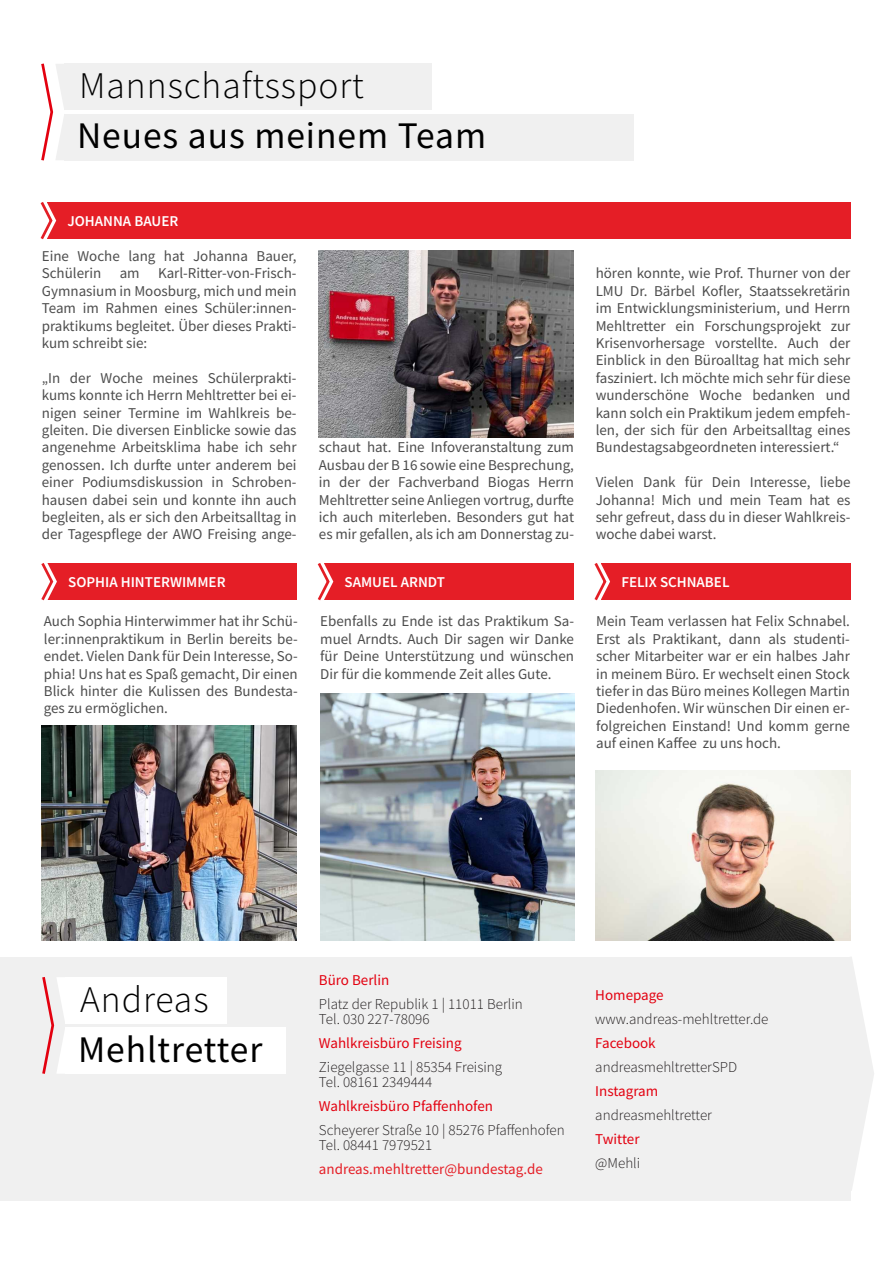
<style>
.page{position:relative;width:893px;height:1263px;background:#fff}
.page>*{position:absolute;margin:0;border:0;box-sizing:border-box;transform-origin:0 0}
.t1{font:37.5px "Source Sans Pro";letter-spacing:.025em;color:#000}
.t2{font:300 37.5px "Source Sans Pro";letter-spacing:.025em;color:#000}
.t3{font:15px/17.4px "Source Sans Pro";color:#4d4d4d;text-align:justify}
.t4{font:300 15px/15px "Source Sans Pro";color:#231f20}
.t5{font:15px "Source Sans Pro";color:#e3000f}
.t6{font:600 15px "Source Sans Pro";color:#fff}
.t7{font:15px "Source Sans Pro";color:#e51e26}
</style>
<div class="page">
<svg style="left:850px;top:957px;width:24px;height:237px"></svg>
<div style="left:0;top:957px;width:850px;height:243px;background:#f0f0f0"></div>
<div style="left:65px;top:977px;width:162px;height:46px;background:#fff"></div>
<div style="left:65px;top:1027px;width:220px;height:47px;background:#fff"></div>
<svg style="left:42px;top:977px;width:32px;height:97px"></svg>
<img style="left:596px;top:771px;width:255px;height:170px">
<div style="left:596px;top:563px;width:254px;height:37px;background:#e51e26"></div>
<svg style="left:594px;top:563px;width:16px;height:38px"></svg>
<img style="left:320px;top:693px;width:254px;height:248px">
<div style="left:319px;top:563px;width:255px;height:37px;background:#e51e26"></div>
<svg style="left:317px;top:563px;width:17px;height:38px"></svg>
<img style="left:41px;top:725px;width:256px;height:216px">
<div style="left:43px;top:563px;width:254px;height:37px;background:#e51e26"></div>
<svg style="left:41px;top:563px;width:16px;height:38px"></svg>
<img style="left:319px;top:251px;width:255px;height:186px">
<div style="left:42px;top:202px;width:808px;height:37px;background:#e51e26"></div>
<svg style="left:40px;top:202px;width:17px;height:38px"></svg>
<div style="left:64px;top:64px;width:368px;height:46px;background:#f0f0f0"></div>
<div style="left:64px;top:114px;width:570px;height:46px;background:#f0f0f0"></div>
<svg style="left:41px;top:63px;width:32px;height:98px"></svg>
<h1 class="t2" style="left:79px;top:70px;width:286px">Mannschaftssport</h1>
<h1 class="t1" style="left:77px;top:120px;width:411px">Neues aus meinem Team</h1>
<p class="t6" style="left:67px;top:215px;width:112px">JOHANNA BAUER</p>
<p class="t3" style="left:42px;top:249px;width:256px">Eine Woche lang hat Johanna Bauer, Schülerin am Karl-Ritter-von-Frisch-Gymnasium in Moosburg, mich und mein Team im Rahmen eines Schüler:innen&shy;praktikums begleitet. Über dieses Prakti&shy;kum schreibt sie:</p>
<p class="t3" style="left:42px;top:370px;width:256px">„In der Woche meines Schülerprakti&shy;kums konnte ich Herrn Mehltretter bei ei&shy;nigen seiner Termine im Wahlkreis be&shy;gleiten. Die diversen Einblicke sowie das angenehme Arbeitsklima habe ich sehr genossen. Ich durfte unter anderem bei einer Podiumsdiskussion in Schroben&shy;hausen dabei sein und konnte ihn auch begleiten, als er sich den Arbeitsalltag in der Tagespflege der AWO Freising ange-</p>
<p class="t6" style="left:68px;top:576px;width:159px">SOPHIA HINTERWIMMER</p>
<p class="t3" style="left:44px;top:614px;width:255px">Auch Sophia Hinterwimmer hat ihr Schü&shy;ler:innenpraktikum in Berlin bereits be&shy;endet. Vielen Dank für Dein Interesse, So&shy;phia! Uns hat es Spaß gemacht, Dir einen Blick hinter die Kulissen des Bundesta&shy;ges zu ermöglichen.</p>
<p class="t3" style="left:319px;top:440px;width:257px">schaut hat. Eine Infoveranstaltung zum Ausbau der B 16 sowie eine Besprechung, in der der Fachverband Biogas Herrn Mehltretter seine Anliegen vortrug, durfte ich auch miterleben. Besonders gut hat es mir gefallen, als ich am Donnerstag zu-</p>
<p class="t6" style="left:345px;top:576px;width:102px">SAMUEL ARNDT</p>
<p class="t3" style="left:320px;top:614px;width:255px">Ebenfalls zu Ende ist das Praktikum Sa&shy;muel Arndts. Auch Dir sagen wir Danke für Deine Unterstützung und wünschen Dir für die kommende Zeit alles Gute.</p>
<p class="t3" style="left:596px;top:266px;width:256px">hören konnte, wie Prof. Thurner von der LMU Dr. Bärbel Kofler, Staatssekretärin im Entwicklungsministerium, und Herrn Mehltretter ein Forschungsprojekt zur Krisenvorhersage vorstellte. Auch der Einblick in den Büroalltag hat mich sehr fasziniert. Ich möchte mich sehr für diese wunderschöne Woche bedanken und kann solch ein Praktikum jedem empfeh&shy;len, der sich für den Arbeitsalltag eines Bundestagsabgeordneten interessiert.“</p>
<p class="t3" style="left:596px;top:475px;width:256px">Vielen Dank für Dein Interesse, liebe Johanna! Mich und mein Team hat es sehr gefreut, dass du in dieser Wahlkreis&shy;woche dabei warst.</p>
<p class="t6" style="left:621px;top:576px;width:110px">FELIX SCHNABEL</p>
<p class="t3" style="left:596px;top:614px;width:255px">Mein Team verlassen hat Felix Schnabel.<br>Erst als Praktikant, dann als studenti&shy;scher Mitarbeiter war er ein halbes Jahr in meinem Büro. Er wechselt einen Stock tiefer in das Büro meines Kollegen Martin Diedenhofen. Wir wünschen Dir einen er&shy;folgreichen Einstand! Und komm gerne auf einen Kaffee zu uns hoch.</p>
<h1 class="t2" style="left:80px;top:983px;width:130px">Andreas</h1>
<h1 class="t1" style="left:78px;top:1034px;width:186px">Mehltretter</h1>
<p class="t5" style="left:319px;top:973px;width:72px">Büro Berlin</p>
<p class="t4" style="left:319px;top:997px;width:205px">Platz der Republik 1 | 11011 Berlin<br>Tel. 030 227-78096</p>
<p class="t5" style="left:319px;top:1036px;width:144px">Wahlkreisbüro Freising</p>
<p class="t4" style="left:319px;top:1060px;width:185px">Ziegelgasse 11 | 85354 Freising<br>Tel. 08161 2349444</p>
<p class="t5" style="left:319px;top:1099px;width:176px">Wahlkreisbüro Pfaffenhofen</p>
<p class="t4" style="left:319px;top:1123px;width:247px">Scheyerer Straße 10 | 85276 Pfaffenhofen<br>Tel. 08441 7979521</p>
<p class="t7" style="left:319px;top:1162px;width:225px">andreas.mehltretter@bundestag.de</p>
<p class="t5" style="left:595px;top:988px;width:70px">Homepage</p>
<p class="t4" style="left:595px;top:1012px;width:175px">www.andreas-mehltretter.de</p>
<p class="t5" style="left:595px;top:1036px;width:62px">Facebook</p>
<p class="t4" style="left:595px;top:1060px;width:143px">andreasmehltretterSPD</p>
<p class="t5" style="left:595px;top:1084px;width:64px">Instagram</p>
<p class="t4" style="left:595px;top:1108px;width:118px">andreasmehltretter</p>
<p class="t5" style="left:595px;top:1132px;width:46px">Twitter</p>
<p class="t4" style="left:595px;top:1156px;width:46px">@Mehli</p>
</div>
